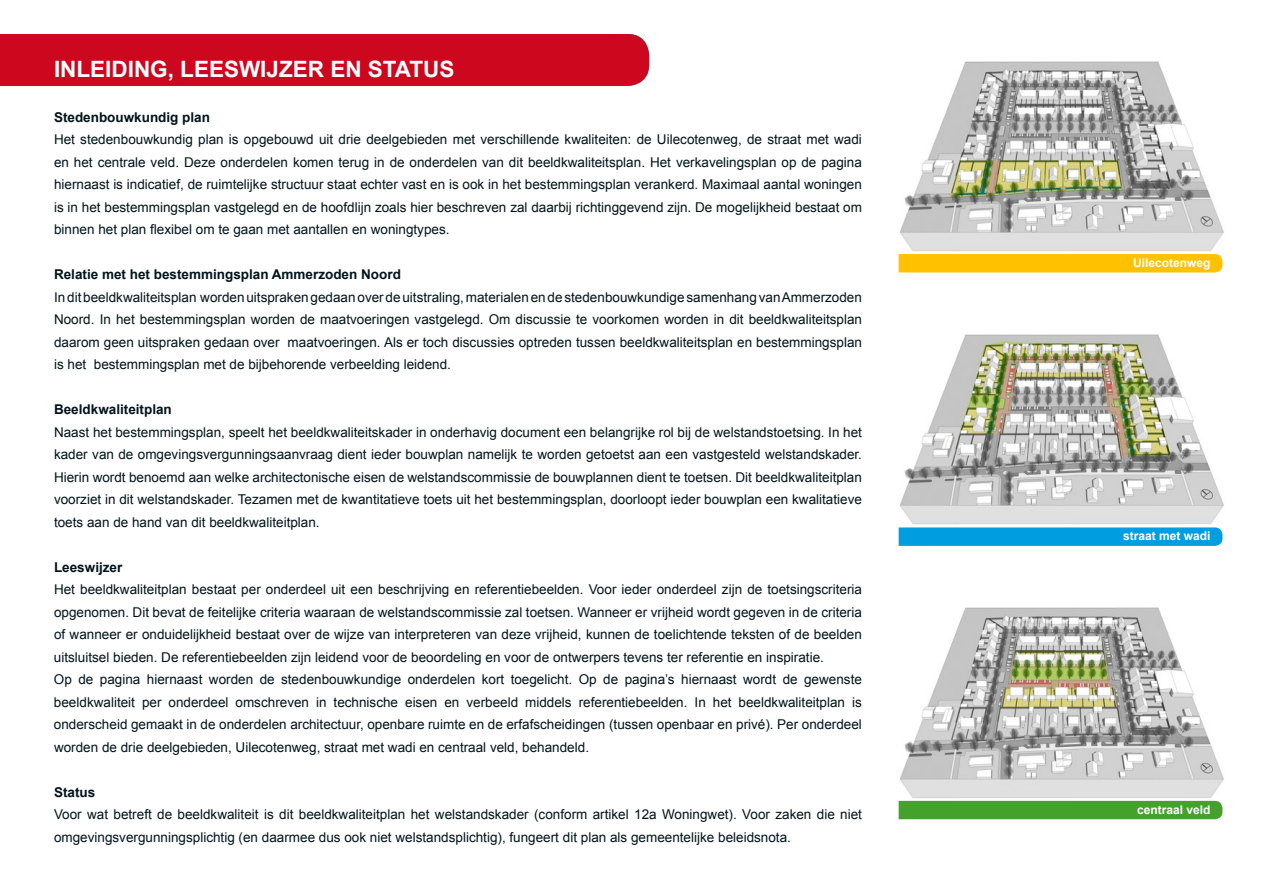
<style>
.page{position:relative;width:1263px;height:893px;background:#fff}
.page>*{position:absolute;margin:0;border:0;box-sizing:border-box;transform-origin:0 0}
.t1{font:700 22.5px "Arial";color:#fff}
.t2{font:13.5px/22.5px "Arial";color:#01141b;text-align:justify}
.t3{font:700 13.5px "Arial";color:#01141b}
.t4{font:700 12px "Arial";color:#fff}
</style>
<div class="page">
<img style="left:898px;top:607px;width:326px;height:199px">
<img style="left:898px;top:61px;width:326px;height:198px">
<img style="left:898px;top:334px;width:326px;height:199px">
<div style="left:0;top:34px;width:649px;height:52px;background:#cd071e"></div>
<svg style="left:899px;top:527px;width:323px;height:19px"></svg>
<div style="left:899px;top:254px;width:323px;height:18px;background:#ffc100"></div>
<div style="left:899px;top:801px;width:323px;height:18px;background:#44a12b"></div>
<h1 class="t1" style="left:54px;top:54px;width:402px">INLEIDING, LEESWIJZER EN STATUS</h1>
<p class="t3" style="left:54px;top:108px;width:158px">Stedenbouwkundig plan</p>
<p class="t2" style="left:54px;top:128px;width:809px">Het stedenbouwkundig plan is opgebouwd uit drie deelgebieden met verschillende kwaliteiten: de Uilecotenweg, de straat met wadi en het centrale veld. Deze onderdelen komen terug in de onderdelen van dit beeldkwaliteitsplan. Het verkavelingsplan op de pagina hiernaast is indicatief, de ruimtelijke structuur staat echter vast en is ook in het bestemmingsplan verankerd. Maximaal aantal woningen is in het bestemmingsplan vastgelegd en de hoofdlijn zoals hier beschreven zal daarbij richtinggevend zijn. De mogelijkheid bestaat om binnen het plan flexibel om te gaan met aantallen en woningtypes.</p>
<p class="t3" style="left:54px;top:265px;width:348px">Relatie met het bestemmingsplan Ammerzoden Noord</p>
<p class="t2" style="left:54px;top:286px;width:809px">In dit beeldkwaliteitsplan worden uitspraken gedaan over de uitstraling, materialen en de stedenbouwkundige samenhang van Ammerzoden Noord. In het bestemmingsplan worden de maatvoeringen vastgelegd. Om discussie te voorkomen worden in dit beeldkwaliteitsplan daarom geen uitspraken gedaan over maatvoeringen. Als er toch discussies optreden tussen beeldkwaliteitsplan en bestemmingsplan is het bestemmingsplan met de bijbehorende verbeelding leidend.</p>
<p class="t3" style="left:54px;top:400px;width:119px">Beeldkwaliteitplan</p>
<p class="t2" style="left:54px;top:421px;width:809px">Naast het bestemmingsplan, speelt het beeldkwaliteitskader in onderhavig document een belangrijke rol bij de welstandstoetsing. In het kader van de omgevingsvergunningsaanvraag dient ieder bouwplan namelijk te worden getoetst aan een vastgesteld welstandskader.<br>Hierin wordt benoemd aan welke architectonische eisen de welstandscommissie de bouwplannen dient te toetsen. Dit beeldkwaliteitplan voorziet in dit welstandskader. Tezamen met de kwantitatieve toets uit het bestemmingsplan, doorloopt ieder bouwplan een kwalitatieve toets aan de hand van dit beeldkwaliteitplan.</p>
<p class="t3" style="left:54px;top:558px;width:70px">Leeswijzer</p>
<p class="t2" style="left:54px;top:578px;width:809px;text-align:left">Het beeldkwaliteitplan bestaat per onderdeel uit een beschrijving en referentiebeelden. Voor ieder onderdeel zijn de toetsingscriteria opgenomen. Dit bevat de feitelijke criteria waaraan de welstandscommissie zal toetsen. Wanneer er vrijheid wordt gegeven in de criteria of wanneer er onduidelijkheid bestaat over de wijze van interpreteren van deze vrijheid, kunnen de toelichtende teksten of de beelden uitsluitsel bieden. De referentiebeelden zijn leidend voor de beoordeling en voor de ontwerpers tevens ter referentie en inspiratie.<br>Op de pagina hiernaast worden de stedenbouwkundige onderdelen kort toegelicht. Op de pagina’s hiernaast wordt de gewenste beeldkwaliteit per onderdeel omschreven in technische eisen en verbeeld middels referentiebeelden. In het beeldkwaliteitplan is onderscheid gemaakt in de onderdelen architectuur, openbare ruimte en de erfafscheidingen (tussen openbaar en privé). Per onderdeel worden de drie deelgebieden, Uilecotenweg, straat met wadi en centraal veld, behandeld.</p>
<p class="t3" style="left:54px;top:783px;width:43px">Status</p>
<p class="t2" style="left:54px;top:803px;width:809px">Voor wat betreft de beeldkwaliteit is dit beeldkwaliteitplan het welstandskader (conform artikel 12a Woningwet). Voor zaken die niet omgevingsvergunningsplichtig (en daarmee dus ook niet welstandsplichtig), fungeert dit plan als gemeentelijke beleidsnota.</p>
<p class="t4" style="left:1133px;top:255px;width:79px">Uilecotenweg</p>
<p class="t4" style="left:1123px;top:528px;width:89px">straat met wadi</p>
<p class="t4" style="left:1137px;top:802px;width:75px">centraal veld</p>
</div>
